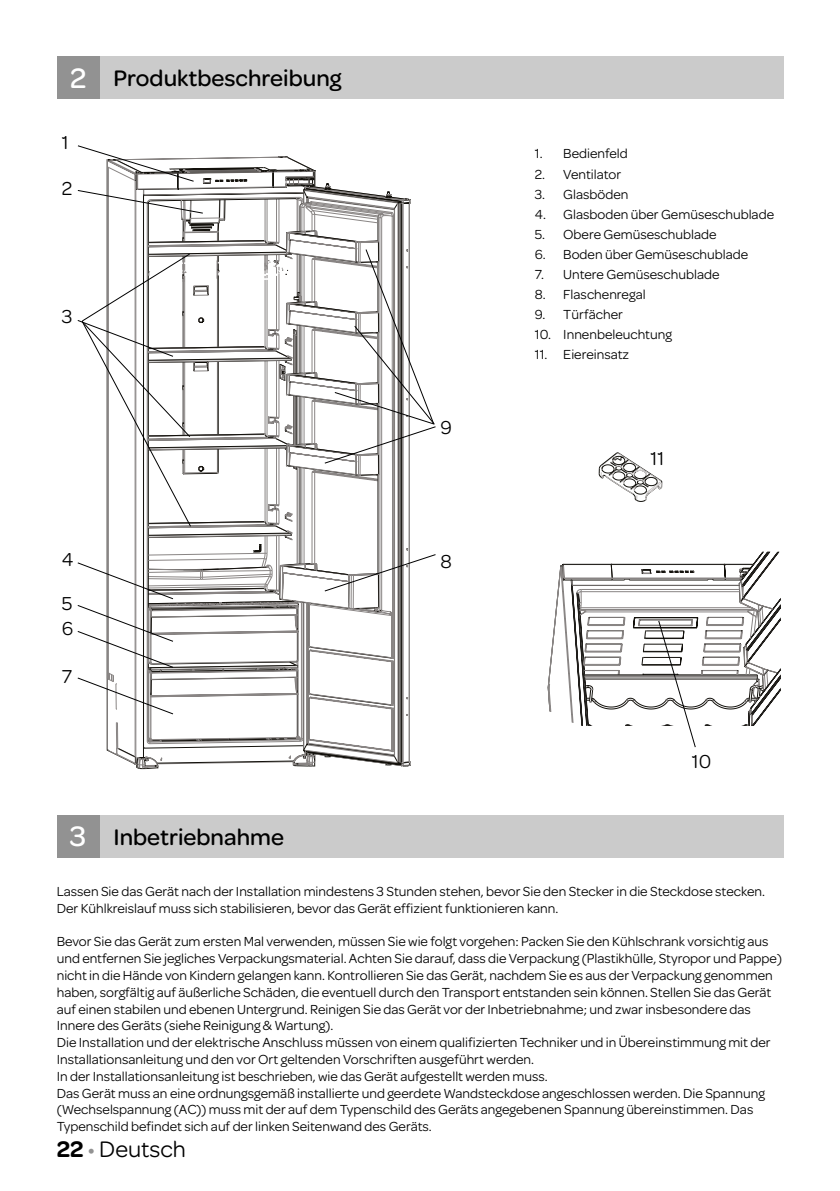
<style>
.page{position:relative;width:840px;height:1191px;background:#fff}
.page>*{position:absolute;margin:0;border:0;box-sizing:border-box;transform-origin:0 0}
.t1{font:500 24px "Omnes";color:#000}
.t2{font:24px "Omnes";color:#000}
.t3{font:20px/44px "Omnes";color:#000}
.t4{font:14px/16.8px "Omnes";color:#000}
.s1{font-size:30px;color:#fff}
.s2{font-weight:600}
.s3{color:#929292}
</style>
<div class="page">
<div style="left:85px;top:57px;width:697px;height:42px;background:#cbcbcb"></div>
<div style="left:57px;top:57px;width:42px;height:42px;background:#929292"></div>
<div style="left:85px;top:815px;width:697px;height:42px;background:#cbcbcb"></div>
<div style="left:57px;top:815px;width:42px;height:42px;background:#929292"></div>
<svg style="left:598px;top:452px;width:64px;height:50px"></svg>
<svg style="left:547px;top:552px;width:233px;height:195px"></svg>
<svg style="left:77px;top:145px;width:359px;height:624px"></svg>
<h1 class="t1" style="left:70px;top:62px;width:273px"><span class="s1">2</span> Produktbeschreibung</h1>
<h2 class="t3" style="left:62px;top:119px;width:8px">1</h2>
<h2 class="t3" style="left:62px;top:166px;width:12px">2</h2>
<h2 class="t3" style="left:62px;top:293px;width:12px">3</h2>
<h2 class="t3" style="left:62px;top:536px;width:13px">4<br>5</h2>
<h2 class="t3" style="left:62px;top:605px;width:13px">6</h2>
<h2 class="t3" style="left:62px;top:653px;width:12px">7</h2>
<h2 class="t3" style="left:440px;top:404px;width:13px">9</h2>
<h2 class="t3" style="left:440px;top:538px;width:13px">8</h2>
<p class="t4" style="left:534px;top:145px;width:94px">1. Bedienfeld</p>
<p class="t4" style="left:534px;top:165px;width:88px">2. Ventilator</p>
<p class="t4" style="left:534px;top:185px;width:95px">3. Glasböden</p>
<p class="t4" style="left:534px;top:205px;width:240px">4. Glasboden über Gemüseschublade</p>
<p class="t4" style="left:534px;top:225px;width:183px">5. Obere Gemüseschublade</p>
<p class="t4" style="left:534px;top:245px;width:215px">6. Boden über Gemüseschublade</p>
<p class="t4" style="left:534px;top:265px;width:186px">7. Untere Gemüseschublade</p>
<p class="t4" style="left:534px;top:285px;width:112px">8. Flaschenregal</p>
<p class="t4" style="left:534px;top:305px;width:89px">9. Türfächer</p>
<p class="t4" style="left:534px;top:325px;width:138px">10. Innenbeleuchtung</p>
<p class="t4" style="left:534px;top:345px;width:96px">11. Eiereinsatz</p>
<h2 class="t3" style="left:650px;top:435px;width:15px">11</h2>
<h2 class="t3" style="left:691px;top:738px;width:21px">10</h2>
<h1 class="t1" style="left:70px;top:820px;width:215px"><span class="s1">3</span> Inbetriebnahme</h1>
<p class="t4" style="left:57px;top:882px;width:709px">Lassen Sie das Gerät nach der Installation mindestens 3 Stunden stehen, bevor Sie den Stecker in die Steckdose stecken.<br>Der Kühlkreislauf muss sich stabilisieren, bevor das Gerät effizient funktionieren kann.</p>
<p class="t4" style="left:57px;top:932px;width:726px">Bevor Sie das Gerät zum ersten Mal verwenden, müssen Sie wie folgt vorgehen: Packen Sie den Kühlschrank vorsichtig aus und entfernen Sie jegliches Verpackungsmaterial. Achten Sie darauf, dass die Verpackung (Plastikhülle, Styropor und Pappe) nicht in die Hände von Kindern gelangen kann. Kontrollieren Sie das Gerät, nachdem Sie es aus der Verpackung genommen haben, sorgfältig auf äußerliche Schäden, die eventuell durch den Transport entstanden sein können. Stellen Sie das Gerät auf einen stabilen und ebenen Untergrund. Reinigen Sie das Gerät vor der Inbetriebnahme; und zwar insbesondere das Innere des Geräts (siehe Reinigung &amp; Wartung).<br>Die Installation und der elektrische Anschluss müssen von einem qualifizierten Techniker und in Übereinstimmung mit der Installationsanleitung und den vor Ort geltenden Vorschriften ausgeführt werden.<br>In der Installationsanleitung ist beschrieben, wie das Gerät aufgestellt werden muss.<br>Das Gerät muss an eine ordnungsgemäß installierte und geerdete Wandsteckdose angeschlossen werden. Die Spannung (Wechselspannung (AC)) muss mit der auf dem Typenschild des Geräts angegebenen Spannung übereinstimmen. Das Typenschild befindet sich auf der linken Seitenwand des Geräts.</p>
<h1 class="t2" style="left:57px;top:1132px;width:131px"><span class="s2">22</span> <span class="s3">•</span> Deutsch</h1>
</div>
